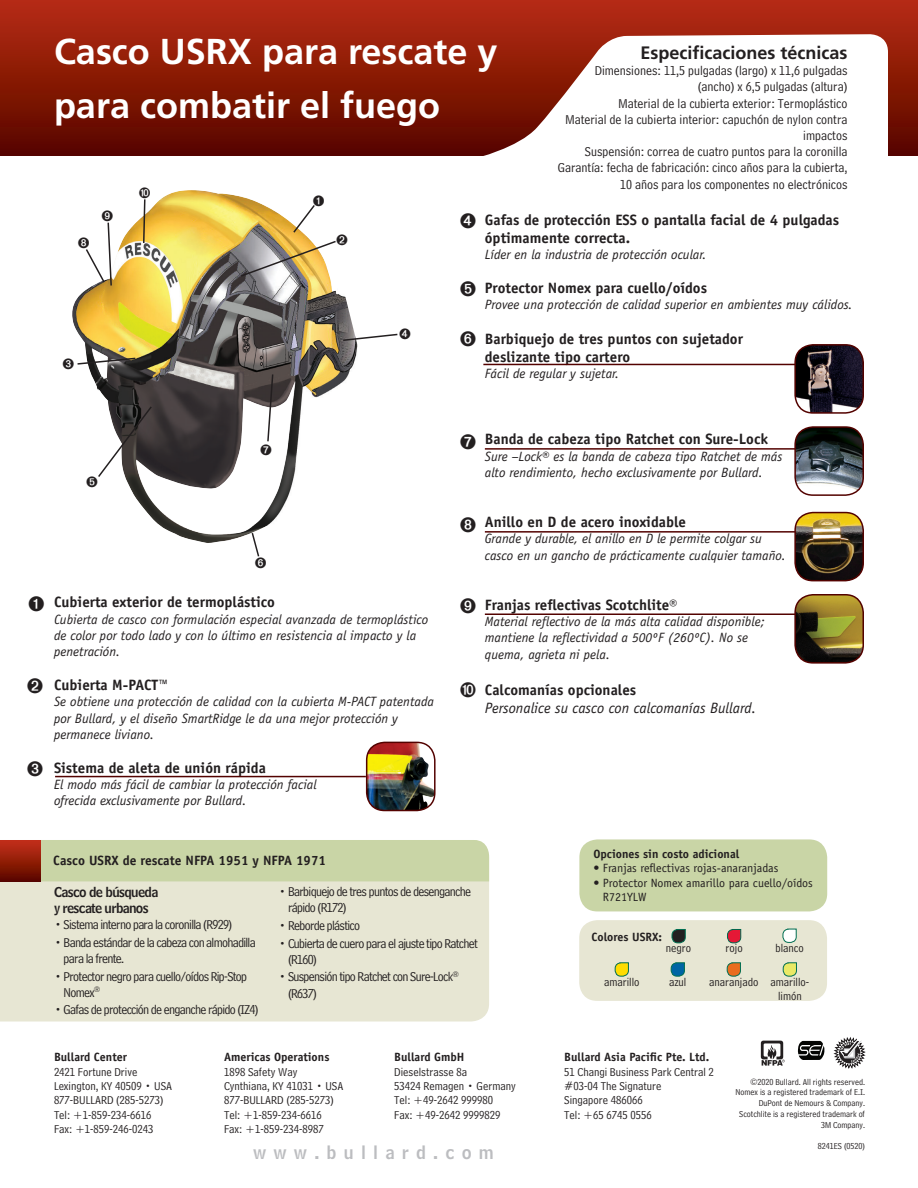
<style>
.page{position:relative;width:918px;height:1188px;background:#fff}
.page>*{position:absolute;margin:0;border:0;box-sizing:border-box;transform-origin:0 0}
.t1{font:700 36px/54px "Frutiger";color:#fff}
.t2{font:700 18px "Frutiger";color:#231f20}
.t3{font:18px "Bell Centennial Name And Number";letter-spacing:.4em;color:#bcbdc0}
.t4{font:700 15px/18px "Officina Sans";color:#231f20}
.t5{font:italic 15px "Officina Sans";color:#231f20}
.t6{font:italic 13.5px/16.2px "Officina Sans";color:#231f20}
.t7{font:13.5px/16.2px "Bell Centennial Address";letter-spacing:-.05em;color:#231f20}
.t8{font:13.5px/16.2px "Bell Centennial Address";color:#231f20;text-align:right}
.t9{font:700 13.5px "Officina Sans";color:#231f20}
.t10{font:13.5px/16.2px "Bell Centennial Name And Number";letter-spacing:-.05em;color:#231f20}
.t11{font:12px/14.4px "Bell Centennial Address";color:#231f20;text-align:center}
.t12{font:700 12px "Officina Sans";color:#231f20}
.t13{font:12px/14.4px "Officina Sans";color:#231f20}
.t14{font:9px/10.8px "Bell Centennial Address";color:#231f20;text-align:right}
</style>
<div class="page">
<div style="left:0;top:0;width:918px;height:156px;background:linear-gradient(to bottom,#b82d13,#580500)"></div>
<div style="left:579px;top:920px;width:248px;height:81px;background:#e7e6d3;border-radius:18px"></div>
<svg style="left:782px;top:962px;width:15px;height:15px"></svg>
<svg style="left:671px;top:929px;width:15px;height:15px"></svg>
<svg style="left:727px;top:929px;width:15px;height:15px"></svg>
<svg style="left:782px;top:928px;width:15px;height:15px"></svg>
<svg style="left:614px;top:962px;width:15px;height:15px"></svg>
<svg style="left:670px;top:962px;width:15px;height:15px"></svg>
<svg style="left:726px;top:962px;width:15px;height:15px"></svg>
<svg style="left:459px;top:34px;width:429px;height:122px"></svg>
<div style="left:579px;top:839px;width:248px;height:72px;background:#c9d5a6;border-radius:18px"></div>
<hr style="left:55px;top:776px;width:311px;height:1px;background:#530200">
<hr style="left:485px;top:614px;width:316px;height:1px;background:#530200">
<img style="left:795px;top:595px;width:68px;height:66px">
<div style="left:794px;top:594px;width:70px;height:70px;border:2px solid #530200;border-radius:18px"></div>
<hr style="left:485px;top:531px;width:316px;height:2px;background:#530200">
<hr style="left:483px;top:364px;width:317px;height:1px;background:#530200">
<img style="left:795px;top:345px;width:68px;height:66px">
<div style="left:794px;top:344px;width:70px;height:70px;border:2px solid #530200;border-radius:18px"></div>
<hr style="left:485px;top:448px;width:316px;height:2px;background:#530200">
<div style="left:0;top:881px;width:489px;height:141px;background:#e7e6d3"></div>
<div style="left:40px;top:840px;width:449px;height:41px;background:#c9d5a6"></div>
<div style="left:0;top:840px;width:40px;height:41px;background:linear-gradient(to bottom,#c63119,#5c0800)"></div>
<svg style="left:761px;top:1041px;width:24px;height:25px"></svg>
<svg style="left:798px;top:1041px;width:26px;height:19px"></svg>
<svg style="left:834px;top:1037px;width:31px;height:32px"></svg>
<img style="left:72px;top:190px;width:286px;height:353px">
<img style="left:797px;top:427px;width:66px;height:68px">
<div style="left:794px;top:426px;width:70px;height:70px;border:2px solid #530200;border-radius:18px"></div>
<img style="left:795px;top:513px;width:68px;height:68px">
<div style="left:794px;top:512px;width:70px;height:69px;border:2px solid #530200;border-radius:18px"></div>
<img style="left:367px;top:742px;width:68px;height:69px">
<div style="left:366px;top:742px;width:70px;height:69px;border:2px solid #530200;border-radius:18px"></div>
<svg style="left:239px;top:195px;width:108px;height:83px"></svg>
<svg style="left:72px;top:357px;width:65px;height:12px"></svg>
<svg style="left:342px;top:328px;width:56px;height:14px"></svg>
<svg style="left:87px;top:405px;width:66px;height:82px"></svg>
<svg style="left:250px;top:531px;width:16px;height:26px"></svg>
<svg style="left:261px;top:373px;width:13px;height:82px"></svg>
<svg style="left:78px;top:210px;width:35px;height:77px"></svg>
<svg style="left:140px;top:190px;width:10px;height:55px"></svg>
<p class="t1" style="left:54px;top:24px;width:445px">Casco USRX para rescate y para combatir el fuego</p>
<p class="t2" style="left:641px;top:42px;width:208px">Especificaciones técnicas</p>
<p class="t8" style="left:595px;top:63px;width:254px">Dimensiones: 11,5 pulgadas (largo) x 11,6 pulgadas (ancho) x 6,5 pulgadas (altura)</p>
<p class="t8" style="left:619px;top:95px;width:230px">Material de la cubierta exterior: Termoplástico</p>
<p class="t8" style="left:566px;top:111px;width:283px">Material de la cubierta interior: capuchón de nylon contra impactos</p>
<p class="t8" style="left:585px;top:144px;width:264px">Suspensión: correa de cuatro puntos para la coronilla</p>
<p class="t8" style="left:558px;top:160px;width:291px">Garantía: fecha de fabricación: cinco años para la cubierta,<br>10 años para los componentes no electrónicos</p>
<p class="t4" style="left:54px;top:593px;width:223px">Cubierta exterior de termoplástico</p>
<p class="t6" style="left:54px;top:611px;width:376px">Cubierta de casco con formulación especial avanzada de termoplástico de color por todo lado y con lo último en resistencia al impacto y la penetración.</p>
<p class="t4" style="left:54px;top:676px;width:116px">Cubierta M-PACT™</p>
<p class="t6" style="left:54px;top:694px;width:382px">Se obtiene una protección de calidad con la cubierta M-PACT patentada por Bullard, y el diseño SmartRidge le da una mejor protección y permanece liviano.</p>
<p class="t4" style="left:54px;top:759px;width:213px">Sistema de aleta de unión rápida</p>
<p class="t6" style="left:54px;top:776px;width:264px">El modo más fácil de cambiar la protección facial ofrecida exclusivamente por Bullard.</p>
<p class="t4" style="left:485px;top:211px;width:356px">Gafas de protección ESS o pantalla facial de 4 pulgadas óptimamente correcta.</p>
<p class="t6" style="left:485px;top:246px;width:223px">Líder en la industria de protección ocular.</p>
<p class="t4" style="left:485px;top:279px;width:224px">Protector Nomex para cuello/oídos</p>
<p class="t6" style="left:485px;top:297px;width:369px">Provee una protección de calidad superior en ambientes muy cálidos.</p>
<p class="t4" style="left:485px;top:329px;width:260px">Barbiquejo de tres puntos con sujetador deslizante tipo cartero</p>
<p class="t6" style="left:485px;top:365px;width:136px">Fácil de regular y sujetar.</p>
<p class="t4" style="left:485px;top:430px;width:285px">Banda de cabeza tipo Ratchet con Sure-Lock</p>
<p class="t6" style="left:485px;top:448px;width:299px">Sure –Lock® es la banda de cabeza tipo Ratchet de más alto rendimiento, hecho exclusivamente por Bullard.</p>
<p class="t4" style="left:485px;top:513px;width:203px">Anillo en D de acero inoxidable</p>
<p class="t6" style="left:485px;top:531px;width:303px">Grande y durable, el anillo en D le permite colgar su casco en un gancho de prácticamente cualquier tamaño.</p>
<p class="t4" style="left:485px;top:596px;width:194px">Franjas reflectivas Scotchlite®</p>
<p class="t6" style="left:485px;top:614px;width:281px">Material reflectivo de la más alta calidad disponible; mantiene la reflectividad a 500ºF (260ºC). No se quema, agrieta ni pela.</p>
<p class="t4" style="left:485px;top:680px;width:153px">Calcomanías opcionales</p>
<p class="t5" style="left:485px;top:699px;width:273px">Personalice su casco con calcomanías Bullard.</p>
<p class="t9" style="left:53px;top:852px;width:274px">Casco USRX de rescate NFPA 1951 y NFPA 1971</p>
<p class="t10" style="left:54px;top:884px;width:106px">Casco de búsqueda y rescate urbanos</p>
<p class="t7" style="left:54px;top:917px;width:180px">• Sistema interno para la coronilla (R929)</p>
<p class="t7" style="left:64px;top:934px;width:194px;text-indent:-10px">• Banda estándar de la cabeza con almohadilla para la frente.</p>
<p class="t7" style="left:64px;top:968px;width:185px;text-indent:-10px">• Protector negro para cuello/oídos Rip-Stop<br>Nomex<sup>®</sup></p>
<p class="t7" style="left:54px;top:1002px;width:206px">• Gafas de protección de enganche rápido (IZ4)</p>
<p class="t7" style="left:288px;top:884px;width:184px;text-indent:-10px">• Barbiquejo de tres puntos de desenganche rápido (R172)</p>
<p class="t7" style="left:278px;top:917px;width:83px">• Reborde plástico</p>
<p class="t7" style="left:288px;top:935px;width:191px;text-indent:-10px">• Cubierta de cuero para el ajuste tipo Ratchet (R160)</p>
<p class="t7" style="left:288px;top:969px;width:173px;text-indent:-10px">• Suspensión tipo Ratchet con Sure-Lock<sup>® </sup>(R637)</p>
<p class="t12" style="left:54px;top:1050px;width:75px">Bullard Center</p>
<p class="t11" style="left:54px;top:1064px;width:85px">2421 Fortune Drive</p>
<p class="t11" style="left:54px;top:1079px;width:120px">Lexington, KY 40509 • USA</p>
<p class="t11" style="left:54px;top:1093px;width:111px">877-BULLARD (285-5273)</p>
<p class="t11" style="left:54px;top:1108px;width:99px">Tel: +1-859-234-6616</p>
<p class="t11" style="left:54px;top:1122px;width:101px">Fax: +1-859-246-0243</p>
<p class="t12" style="left:224px;top:1050px;width:107px">Americas Operations</p>
<p class="t11" style="left:224px;top:1064px;width:75px">1898 Safety Way</p>
<p class="t11" style="left:224px;top:1079px;width:121px">Cynthiana, KY 41031 • USA</p>
<p class="t11" style="left:224px;top:1093px;width:111px">877-BULLARD (285-5273)</p>
<p class="t11" style="left:224px;top:1108px;width:99px">Tel: +1-859-234-6616</p>
<p class="t11" style="left:224px;top:1122px;width:101px">Fax: +1-859-234-8987</p>
<p class="t12" style="left:394px;top:1050px;width:72px">Bullard GmbH</p>
<p class="t11" style="left:394px;top:1064px;width:74px">Dieselstrasse 8a</p>
<p class="t11" style="left:394px;top:1079px;width:123px">53424 Remagen • Germany</p>
<p class="t11" style="left:394px;top:1093px;width:100px">Tel: +49-2642 999980</p>
<p class="t11" style="left:394px;top:1108px;width:108px">Fax: +49-2642 9999829</p>
<p class="t3" style="left:253px;top:1142px;width:242px">www.bullard.com</p>
<p class="t12" style="left:593px;top:846px;width:148px">Opciones sin costo adicional</p>
<p class="t13" style="left:593px;top:861px;width:186px">• Franjas reflectivas rojas-anaranjadas</p>
<p class="t13" style="left:603px;top:875px;width:212px;text-indent:-10px">• Protector Nomex amarillo para cuello/oídos<br>R721YLW</p>
<p class="t12" style="left:591px;top:929px;width:72px">Colores USRX:</p>
<p class="t11" style="left:666px;top:941px;width:27px">negro</p>
<p class="t11" style="left:726px;top:941px;width:19px">rojo</p>
<p class="t11" style="left:775px;top:941px;width:30px">blanco</p>
<p class="t11" style="left:604px;top:975px;width:37px">amarillo</p>
<p class="t11" style="left:669px;top:975px;width:19px">azul</p>
<p class="t11" style="left:709px;top:975px;width:51px">anaranjado</p>
<p class="t11" style="left:770px;top:975px;width:40px">amarillo&shy;limón</p>
<p class="t12" style="left:564px;top:1050px;width:147px">Bullard Asia Pacific Pte. Ltd.</p>
<p class="t11" style="left:564px;top:1064px;width:151px">51 Changi Business Park Central 2</p>
<p class="t11" style="left:564px;top:1079px;width:99px">#03-04 The Signature</p>
<p class="t11" style="left:564px;top:1093px;width:80px">Singapore 486066</p>
<p class="t11" style="left:564px;top:1108px;width:89px">Tel: +65 6745 0556</p>
<p class="t14" style="left:736px;top:1076px;width:131px">©2020 Bullard. All rights reserved.<br>Nomex is a registered trademark of E.I.<br>DuPont de Nemours &amp; Company.</p>
<p class="t14" style="left:739px;top:1109px;width:127px">Scotchlite is a registered trademark of<br>3M Company.</p>
<p class="t14" style="left:818px;top:1141px;width:49px">8241ES (0520)</p>
</div>
